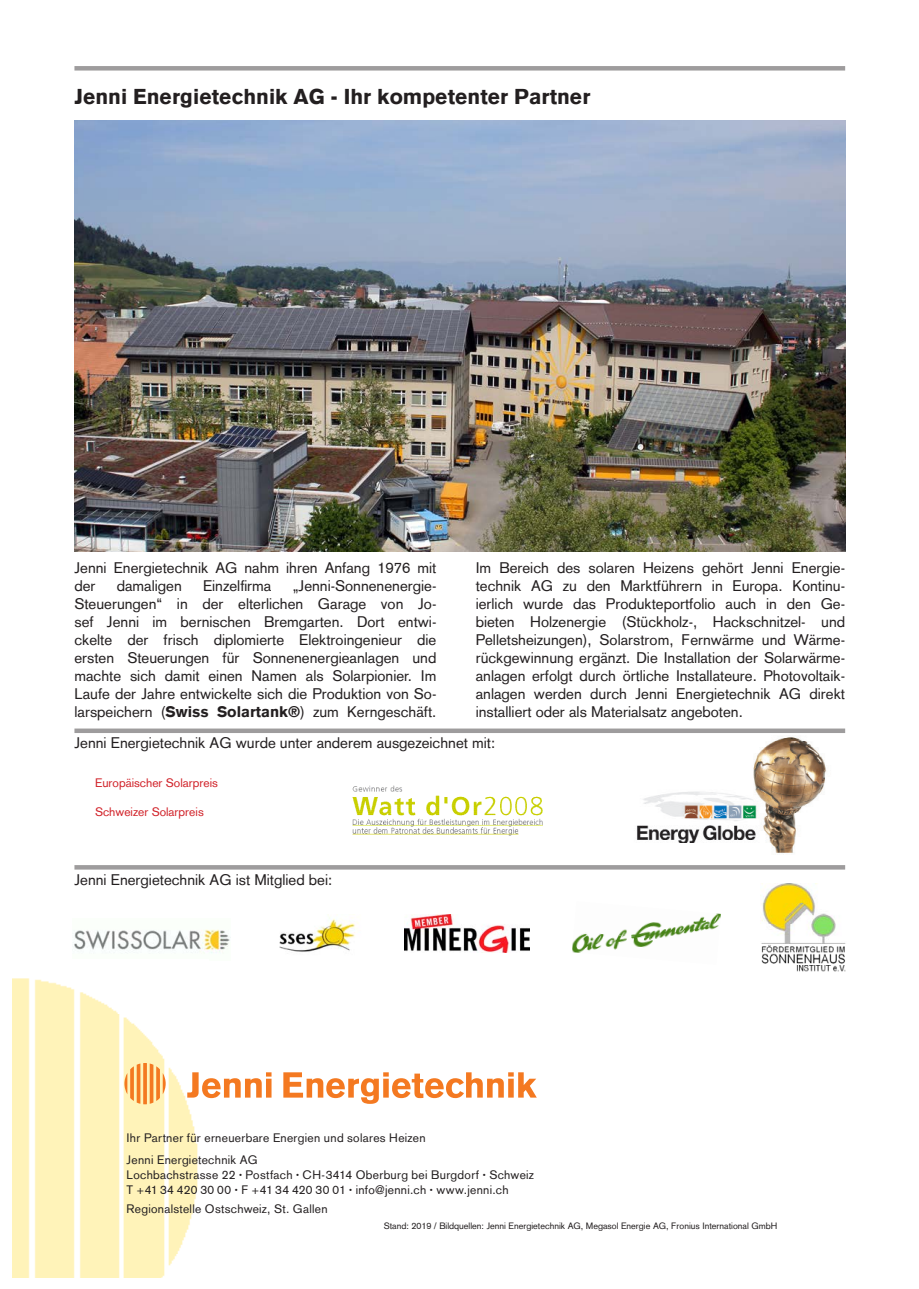
<style>
.page{position:relative;width:919px;height:1289px;background:#fff}
.page>*{position:absolute;margin:0;border:0;box-sizing:border-box;transform-origin:0 0}
.t1{font:900 21px "Basic Commercial LT";color:#231f20}
.t2{font:15px/18px "Basic Commercial LT";color:#231f20;text-align:justify}
.Grundtext_8{font:12px/15px "Basic Commercial LT";letter-spacing:.025em;color:#231f20}
.Grundtext_8_Abstand{font:12px "Basic Commercial LT";letter-spacing:.025em;color:#231f20}
.t3{font:12px "Basic Commercial LT";color:#d1232a}
.t4{font:9px "Basic Commercial LT";color:#231f20}
.s1{font-weight:900}
.s2{font-size:6px}
</style>
<div class="page">
<img style="left:622px;top:913px;width:98px;height:18px">
<img style="left:572px;top:931px;width:127px;height:22px">
<img style="left:74px;top:121px;width:771px;height:430px">
<img style="left:636px;top:737px;width:191px;height:117px">
<img style="left:760px;top:883px;width:86px;height:89px">
<img style="left:352px;top:785px;width:191px;height:51px">
<img style="left:404px;top:914px;width:125px;height:38px">
<img style="left:74px;top:929px;width:156px;height:25px">
<img style="left:279px;top:914px;width:79px;height:38px">
<hr style="left:74px;top:865px;width:771px;height:4px;background:#9e9c9d">
<div style="left:74px;top:728px;width:771px;height:5px;background:#9e9c9d"></div>
<div style="left:74px;top:66px;width:771px;height:5px;background:#9e9c9d"></div>
<div style="left:633px;top:843px;width:127px;height:11px;background:#fff"></div>
<img style="left:13px;top:978px;width:185px;height:299px">
<svg style="left:187px;top:1072px;width:84px;height:26px"></svg>
<svg style="left:283px;top:1072px;width:253px;height:31px"></svg>
<svg style="left:124px;top:1062px;width:42px;height:42px;background:#fabe79"></svg>
<p class="t1" style="left:74px;top:84px;width:517px">Jenni Energietechnik AG - Ihr kompetenter Partner</p>
<p class="t2" style="left:74px;top:558px;width:363px">Jenni Energietechnik AG nahm ihren Anfang 1976 mit der</p>
<p class="t2" style="left:74px;top:576px;width:363px;text-indent:218px">„Jenni-Sonnenenergie-Steuerungen“ in der elterlichen Garage von Jo&shy;sef Jenni im bernischen Bremgarten. Dort entwi&shy;ckelte der frisch diplomierte Elektroingenieur die ersten Steuerungen für Sonnenenergieanlagen und machte sich damit einen Namen als Solarpionier. Im Laufe der Jahre entwickelte sich die Produktion von So&shy;larspeichern (<span class="s1">Swiss Solartank®</span>) zum Kerngeschäft.</p>
<p class="t2" style="left:117px;top:576px;width:67px">damaligen</p>
<p class="t2" style="left:203px;top:576px;width:70px">Einzelfirma</p>
<p class="t2" style="left:475px;top:558px;width:371px">Im Bereich des solaren Heizens gehört Jenni Energie&shy;technik AG zu den Marktführern in Europa. Kontinu&shy;ierlich wurde das Produkteportfolio auch in den Ge&shy;bieten Holzenergie (Stückholz-, Hackschnitzel- und Pelletsheizungen), Solarstrom, Fernwärme und Wärme&shy;rückgewinnung ergänzt. Die Installation der Solarwärme&shy;anlagen erfolgt durch örtliche Installateure. Photovoltaik&shy;anlagen werden durch Jenni Energietechnik AG direkt installiert oder als Materialsatz angeboten.</p>
<p class="t2" style="left:74px;top:733px;width:422px">Jenni Energietechnik AG wurde unter anderem ausgezeichnet mit:</p>
<p class="t3" style="left:95px;top:775px;width:124px">Europäischer Solarpreis</p>
<p class="t3" style="left:95px;top:804px;width:110px">Schweizer Solarpreis</p>
<p class="t2" style="left:74px;top:871px;width:259px">Jenni Energietechnik AG ist Mitglied bei:</p>
<p class="Grundtext_8_Abstand" style="left:126px;top:1130px;width:300px">Ihr Partner für erneuerbare Energien und solares Heizen</p>
<p class="Grundtext_8" style="left:126px;top:1151px;width:132px">Jenni Energietechnik AG</p>
<p class="Grundtext_8" style="left:126px;top:1166px;width:409px">Lochbachstrasse 22 <span class="s2">•</span> Postfach <span class="s2">•</span> CH-3414 Oberburg bei Burgdorf <span class="s2">•</span> Schweiz<br>T +41 34 420 30 00 <span class="s2">•</span> F +41 34 420 30 01 <span class="s2">•</span> info@jenni.ch <span class="s2">•</span> www.jenni.ch</p>
<p class="Grundtext_8" style="left:126px;top:1201px;width:203px">Regionalstelle Ostschweiz, St. Gallen</p>
<p class="t4" style="left:383px;top:1219px;width:395px">Stand: 2019 / Bildquellen: Jenni Energietechnik AG, Megasol Energie AG, Fronius International GmbH</p>
</div>
